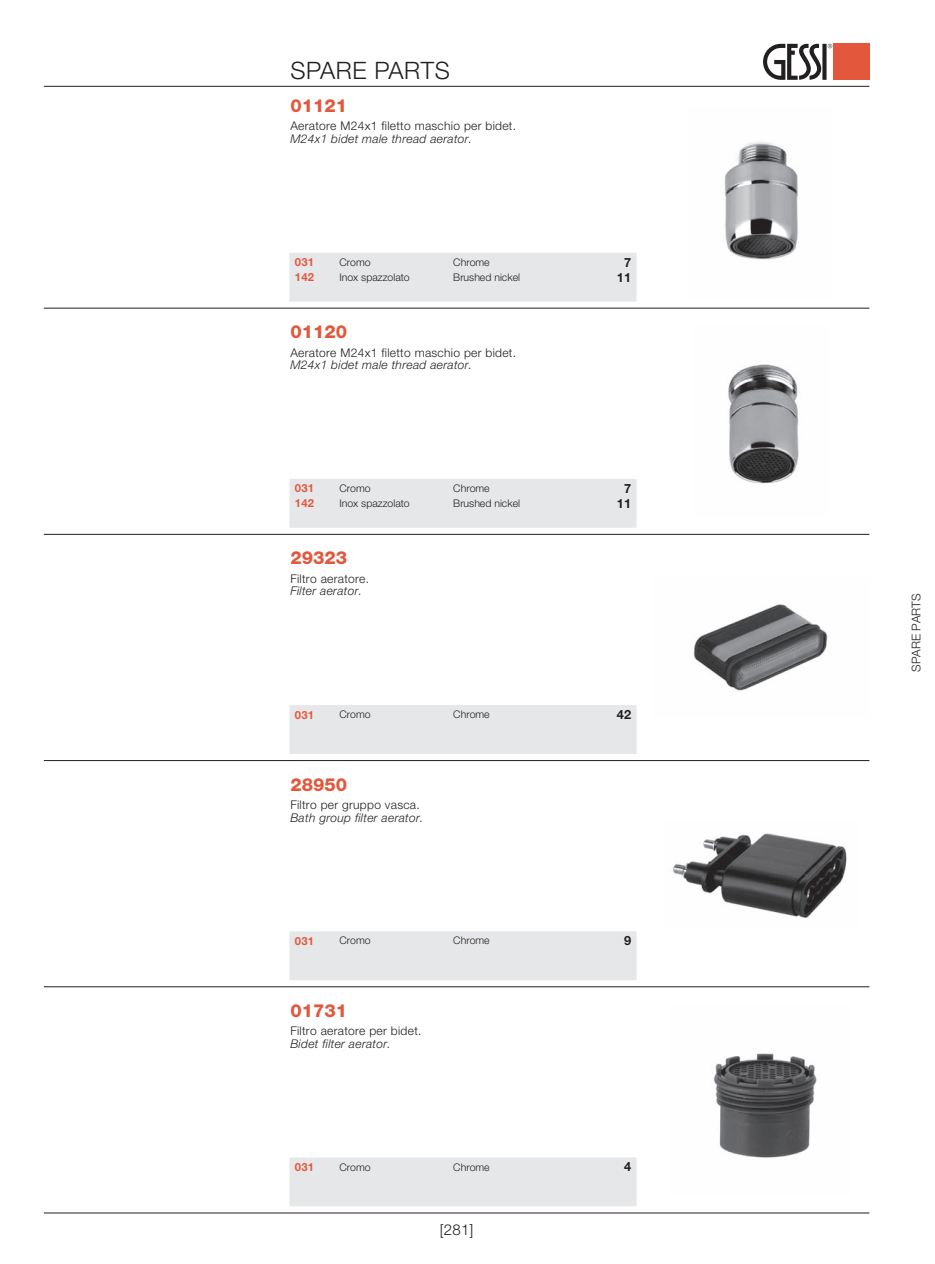
<style>
.page{position:relative;width:935px;height:1264px;background:#fff}
.page>*{position:absolute;margin:0;border:0;box-sizing:border-box;transform-origin:0 0}
.t1{font:300 24px "Helvetica Neue LT Std";letter-spacing:.025em;color:#231f20}
.t2{font:800 18px "Helvetica Neue LT Std";color:#e3583d}
.t3{font:300 15px "Helvetica Neue LT Std";color:#231f20}
.t4{font:700 12.75px "Helvetica Neue LT Std";color:#231f20}
.t5{font:300 12px "Helvetica Neue LT Std";letter-spacing:.025em;color:#231f20}
.t6{font:italic 300 12px "Helvetica Neue LT Std";letter-spacing:.025em;color:#231f20}
.t7{font:300 12px "Helvetica Neue LT Std";color:#231f20}
.t8{font:700 11.25px "Helvetica Neue LT Std";letter-spacing:.025em;color:#e3583d}
.t9{font:300 10.5px "Helvetica Neue LT Std";color:#231f20}
</style>
<div class="page">
<hr style="left:44px;top:86px;width:825px;height:1px;background:#231f20">
<div style="left:833px;top:44px;width:36px;height:36px;background:#e3583d"></div>
<svg style="left:763px;top:44px;width:68px;height:36px"></svg>
<img style="left:724px;top:142px;width:74px;height:118px">
<div style="left:290px;top:253px;width:345px;height:48px;background:#e6e7e9"></div>
<div style="left:289px;top:253px;width:347px;height:49px;border:2px solid #e6e7e9"></div>
<hr style="left:44px;top:308px;width:825px;height:1px;background:#231f20">
<img style="left:728px;top:364px;width:71px;height:120px">
<div style="left:290px;top:480px;width:345px;height:47px;background:#e6e7e9"></div>
<div style="left:289px;top:479px;width:347px;height:49px;border:2px solid #e6e7e9"></div>
<hr style="left:44px;top:534px;width:825px;height:1px;background:#231f20">
<img style="left:693px;top:604px;width:135px;height:87px">
<div style="left:290px;top:706px;width:345px;height:47px;background:#e6e7e9"></div>
<div style="left:289px;top:705px;width:347px;height:49px;border:2px solid #e6e7e9"></div>
<hr style="left:44px;top:760px;width:825px;height:1px;background:#231f20">
<img style="left:673px;top:833px;width:174px;height:85px">
<div style="left:290px;top:932px;width:345px;height:47px;background:#e6e7e9"></div>
<div style="left:289px;top:931px;width:347px;height:49px;border:2px solid #e6e7e9"></div>
<hr style="left:44px;top:986px;width:825px;height:1px;background:#231f20">
<img style="left:713px;top:1053px;width:104px;height:105px">
<div style="left:290px;top:1158px;width:345px;height:48px;background:#e6e7e9"></div>
<hr style="left:44px;top:1213px;width:825px;height:1px;background:#231f20">
<h1 class="t1" style="left:290px;top:56px;width:161px">SPARE PARTS</h1>
<h2 class="t2" style="left:290px;top:95px;width:58px">01121</h2>
<p class="t5" style="left:290px;top:119px;width:227px">Aeratore M24x1 filetto maschio per bidet.</p>
<p class="t6" style="left:290px;top:132px;width:183px">M24x1 bidet male thread aerator.</p>
<p class="t8" style="left:295px;top:255px;width:21px">031</p>
<p class="t9" style="left:339px;top:256px;width:33px">Cromo</p>
<p class="t9" style="left:453px;top:256px;width:38px">Chrome</p>
<p class="t4" style="left:624px;top:254px;width:9px">7</p>
<p class="t8" style="left:295px;top:270px;width:21px">142</p>
<p class="t9" style="left:339px;top:271px;width:72px">Inox spazzolato</p>
<p class="t9" style="left:453px;top:271px;width:68px">Brushed nickel</p>
<p class="t4" style="left:616px;top:269px;width:16px">11</p>
<h2 class="t2" style="left:290px;top:321px;width:58px">01120</h2>
<p class="t5" style="left:290px;top:345px;width:227px">Aeratore M24x1 filetto maschio per bidet.</p>
<p class="t6" style="left:290px;top:358px;width:183px">M24x1 bidet male thread aerator.</p>
<p class="t8" style="left:295px;top:481px;width:21px">031</p>
<p class="t9" style="left:339px;top:482px;width:33px">Cromo</p>
<p class="t9" style="left:453px;top:482px;width:38px">Chrome</p>
<p class="t4" style="left:624px;top:480px;width:9px">7</p>
<p class="t8" style="left:295px;top:496px;width:21px">142</p>
<p class="t9" style="left:339px;top:497px;width:72px">Inox spazzolato</p>
<p class="t9" style="left:453px;top:497px;width:68px">Brushed nickel</p>
<p class="t4" style="left:616px;top:495px;width:16px">11</p>
<h2 class="t2" style="left:290px;top:547px;width:58px">29323</h2>
<p class="t5" style="left:290px;top:571px;width:80px">Filtro aeratore.</p>
<p class="t6" style="left:290px;top:584px;width:73px">Filter aerator.</p>
<p class="t8" style="left:295px;top:708px;width:21px">031</p>
<p class="t9" style="left:339px;top:708px;width:33px">Cromo</p>
<p class="t9" style="left:453px;top:708px;width:38px">Chrome</p>
<p class="t4" style="left:616px;top:707px;width:16px">42</p>
<h2 class="t2" style="left:290px;top:773px;width:58px">28950</h2>
<p class="t5" style="left:290px;top:797px;width:131px">Filtro per gruppo vasca.</p>
<p class="t6" style="left:290px;top:810px;width:135px">Bath group filter aerator.</p>
<p class="t8" style="left:295px;top:934px;width:21px">031</p>
<p class="t9" style="left:339px;top:934px;width:33px">Cromo</p>
<p class="t9" style="left:453px;top:934px;width:38px">Chrome</p>
<p class="t4" style="left:624px;top:933px;width:9px">9</p>
<h2 class="t2" style="left:290px;top:1000px;width:58px">01731</h2>
<p class="t5" style="left:290px;top:1024px;width:133px">Filtro aeratore per bidet.</p>
<p class="t6" style="left:290px;top:1036px;width:102px">Bidet filter aerator.</p>
<p class="t8" style="left:295px;top:1160px;width:21px">031</p>
<p class="t9" style="left:339px;top:1160px;width:33px">Cromo</p>
<p class="t9" style="left:453px;top:1160px;width:38px">Chrome</p>
<p class="t4" style="left:624px;top:1159px;width:9px">4</p>
<p class="t3" style="left:439px;top:1220px;width:35px">[281]</p>
<p class="t7" style="left:908px;top:672px;width:80px;rotate:-90deg">SPARE PARTS</p>
</div>
